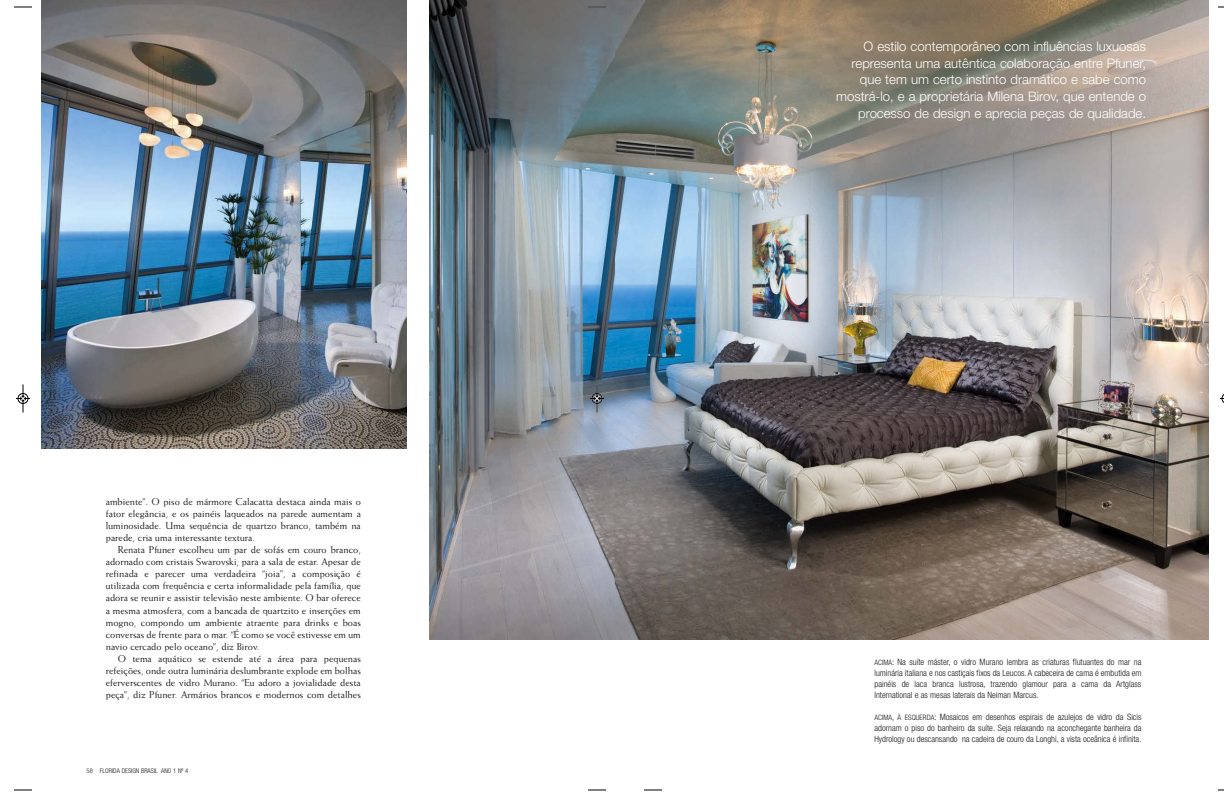
<style>
.page{position:relative;width:1224px;height:792px;background:#fff}
.page>*{position:absolute;margin:0;border:0;box-sizing:border-box;transform-origin:0 0}
.t1{font:300 13.2px/16.9px "Helvetica Neue";color:#fff;text-align:right}
.t2{font:10px/12.1px "Weiss";color:#1a1818;text-align:justify}
.t3{font:300 condensed 8.8px/11px "Helvetica Neue";color:#1a1818;text-align:justify}
.t4{font:300 condensed 6.5px "Helvetica Neue";color:#1a1818}
.s1{font-size:7.4px}
</style>
<div class="page">
<img style="left:429px;top:0;width:186px;height:639px">
<img style="left:41px;top:0;width:366px;height:449px">
<svg style="left:14px;top:7px;width:18px;height:1px"></svg>
<svg style="left:14px;top:790px;width:18px;height:1px"></svg>
<svg style="left:644px;top:790px;width:18px;height:1px"></svg>
<svg style="left:16px;top:384px;width:14px;height:28px"></svg>
<img style="left:615px;top:0;width:594px;height:639px">
<svg style="left:588px;top:7px;width:18px;height:1px"></svg>
<svg style="left:588px;top:790px;width:18px;height:1px"></svg>
<svg style="left:590px;top:384px;width:14px;height:28px"></svg>
<svg style="left:1220px;top:394px;width:4px;height:9px"></svg>
<p class="t2" style="left:106px;top:495px;width:257px">ambiente”. O piso de mármore Calacatta destaca ainda mais o fator elegância, e os painéis laqueados na parede aumentam a luminosidade. Uma sequência de quartzo branco, também na parede, cria uma interessante textura.</p>
<p class="t2" style="left:106px;top:544px;width:257px;text-indent:12px">Renata Pfuner escolheu um par de sofás em couro branco, adornado com cristais Swarovski, para a sala de estar. Apesar de refinada e parecer uma verdadeira “joia”, a composição é utilizada com frequência e certa informalidade pela família, que adora se reunir e assistir televisão neste ambiente. O bar oferece a mesma atmosfera, com a bancada de quartzito e inserções em mogno, compondo um ambiente atraente para drinks e boas conversas de frente para o mar. “É como se você estivesse em um navio cercado pelo oceano”, diz Birov.</p>
<p class="t2" style="left:106px;top:652px;width:257px;text-indent:12px">O tema aquático se estende até a área para pequenas refeições, onde outra luminária deslumbrante explode em bolhas eferverscentes de vidro Murano. “Eu adoro a jovialidade desta peça”, diz Pfuner. Armários brancos e modernos com detalhes</p>
<p class="t4" style="left:87px;top:767px;width:103px">58 FLORIDA DESIGN BRASIL ANO 1 Nº 4</p>
<p class="t1" style="left:836px;top:37px;width:311px">O estilo contemporâneo com influências luxuosas representa uma autêntica colaboração entre Pfuner, que tem um certo instinto dramático e sabe como mostrá-lo, e a proprietária Milena Birov, que entende o processo de design e aprecia peças de qualidade.</p>
<p class="t3" style="left:874px;top:657px;width:269px"><span class="s1">ACIMA</span>: Na suíte máster, o vidro Murano lembra as criaturas flutuantes do mar na luminária italiana e nos castiçais fixos da Leucos. A cabeceira de cama é embutida em painéis de laca branca lustrosa, trazendo glamour para a cama da Artglass International e as mesas laterais da Neiman Marcus.</p>
<p class="t3" style="left:874px;top:712px;width:269px"><span class="s1">ACIMA</span>, <span class="s1">À ESQUERDA</span>: Mosaicos em desenhos espirais de azulejos de vidro da Sicis adornam o piso do banheiro da suíte. Seja relaxando na aconchegante banheira da Hydrology ou descansando na cadeira de couro da Longhi, a vista oceânica é infinita.</p>
</div>
